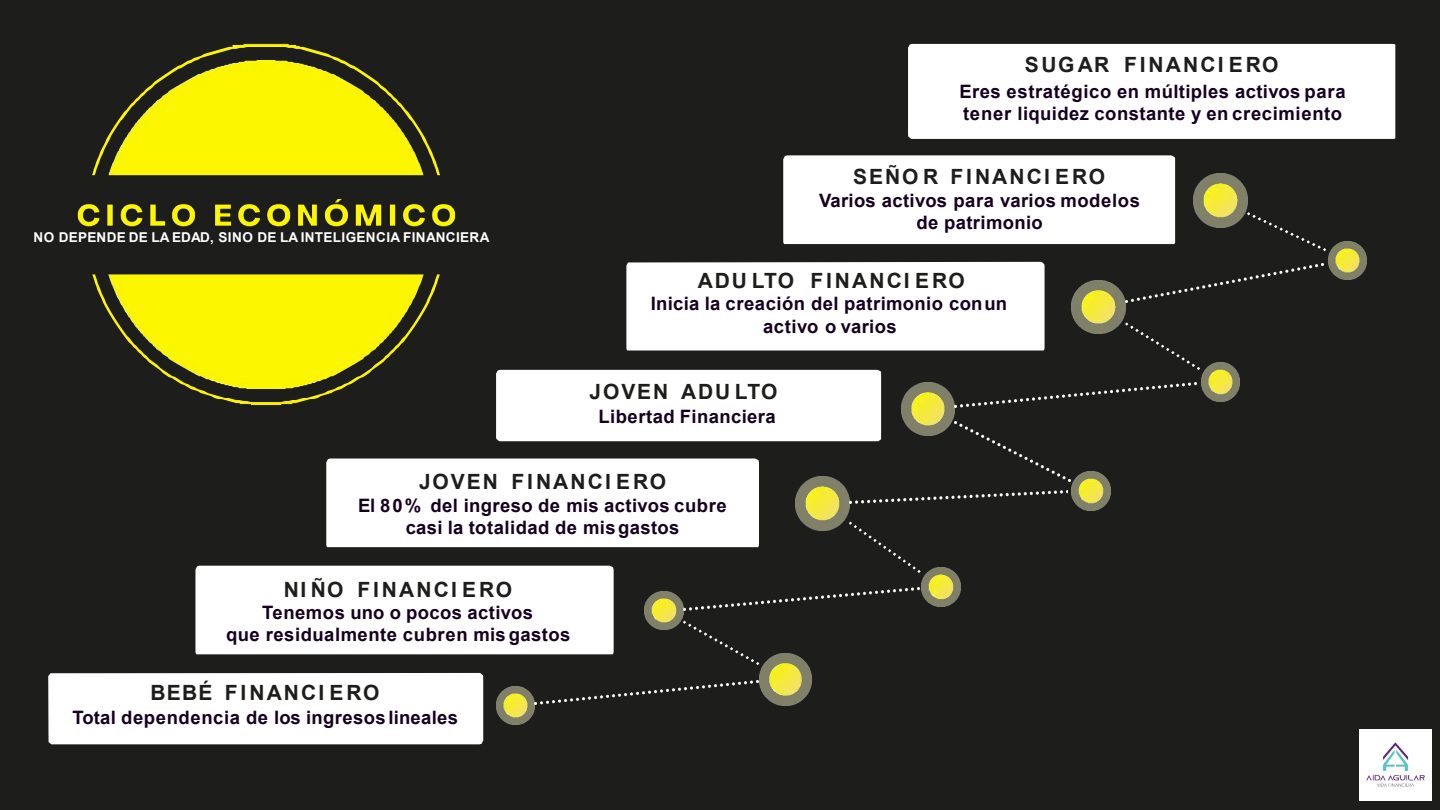
<style>
.page{position:relative;width:1440px;height:810px;background:#1d1d1b}
.page>*{position:absolute;margin:0;border:0;box-sizing:border-box;transform-origin:0 0}
.t1{font:700 21px "Arial";letter-spacing:.1em;color:#1d1d1b}
.t2{font:700 18.5px/22.2px "Arial";letter-spacing:.02em;color:#160020;text-align:center}
.t3{font:700 13.6px "Arial";letter-spacing:.025em;color:#fff}
</style>
<div class="page">
<div style="left:48px;top:673px;width:435px;height:71px;background:#fff"></div>
<div style="left:195px;top:566px;width:419px;height:88px;background:#fff"></div>
<div style="left:326px;top:459px;width:433px;height:88px;background:#fff"></div>
<div style="left:496px;top:370px;width:385px;height:71px;background:#fff"></div>
<div style="left:626px;top:262px;width:419px;height:89px;background:#fff"></div>
<div style="left:783px;top:155px;width:392px;height:89px;background:#fff"></div>
<div style="left:908px;top:44px;width:487px;height:95px;background:#fff"></div>
<hr style="left:243px;top:44px;width:46px;height:1px;background:#fef500">
<hr style="left:232px;top:45px;width:64px;height:2px;background:#fef500">
<svg style="left:92px;top:47px;width:208px;height:356px"></svg>
<svg style="left:281px;top:47px;width:159px;height:355px"></svg>
<hr style="left:240px;top:403px;width:52px;height:1px;background:#fef500">
<hr style="left:251px;top:404px;width:30px;height:1px;background:#fef500">
<img style="left:102px;top:61px;width:328px;height:328px">
<svg style="left:92px;top:175px;width:348px;height:99px"></svg>
<img style="left:77px;top:195px;width:379px;height:44px">
<img style="left:535px;top:680px;width:224px;height:25px">
<svg style="left:683px;top:621px;width:76px;height:44px"></svg>
<img style="left:683px;top:587px;width:236px;height:23px">
<svg style="left:849px;top:522px;width:72px;height:51px"></svg>
<img style="left:849px;top:491px;width:219px;height:13px">
<img style="left:955px;top:421px;width:115px;height:60px">
<img style="left:955px;top:383px;width:242px;height:25px">
<img style="left:1125px;top:264px;width:198px;height:39px">
<svg style="left:1125px;top:323px;width:75px;height:47px"></svg>
<svg style="left:1247px;top:212px;width:79px;height:39px"></svg>
<img style="left:759px;top:653px;width:53px;height:52px">
<img style="left:645px;top:591px;width:38px;height:39px">
<img style="left:922px;top:568px;width:38px;height:38px">
<img style="left:796px;top:477px;width:53px;height:53px">
<img style="left:1072px;top:472px;width:38px;height:38px">
<img style="left:901px;top:382px;width:54px;height:54px">
<img style="left:1201px;top:363px;width:39px;height:38px">
<img style="left:1072px;top:280px;width:53px;height:54px">
<img style="left:1328px;top:241px;width:39px;height:39px">
<img style="left:1194px;top:174px;width:53px;height:53px">
<img style="left:496px;top:686px;width:39px;height:39px">
<img style="left:1359px;top:729px;width:72px;height:72px">
<p class="t3" style="left:34px;top:228px;width:458px">NO DEPENDE DE LA EDAD, SINO DE LA INTELIGENCIA FINANCIERA</p>
<p class="t1" style="left:1025px;top:50px;width:255px">SUGAR FINANCI ERO</p>
<p class="t2" style="left:960px;top:81px;width:388px;text-align:left">Eres estratégico en múltiples activos para tener liquidez constante y en crecimiento</p>
<p class="t1" style="left:853px;top:162px;width:253px">SEÑO R FINANCI ERO</p>
<p class="t2" style="left:819px;top:189px;width:322px">Varios activos para varios modelos de patrimonio</p>
<p class="t1" style="left:698px;top:266px;width:269px">ADU LTO FINANCI ERO</p>
<p class="t2" style="left:651px;top:293px;width:358px">Inicia la creación del patrimonio conun activo o varios</p>
<p class="t1" style="left:590px;top:377px;width:189px">JOVEN ADU LTO</p>
<p class="t2" style="left:598px;top:406px;width:179px">Libertad Financiera</p>
<p class="t1" style="left:419px;top:466px;width:249px">JOVEN FINANCI ERO</p>
<p class="t2" style="left:358px;top:495px;width:370px">El 80% del ingreso de mis activos cubre casi la totalidad de misgastos</p>
<p class="t1" style="left:284px;top:574px;width:230px">NIÑO FINANCI ERO</p>
<p class="t2" style="left:226px;top:602px;width:346px">Tenemos uno o pocos activos<br>que residualmente cubren mis gastos</p>
<p class="t1" style="left:151px;top:678px;width:230px">BEBÉ FINANCI ERO</p>
<p class="t2" style="left:73px;top:707px;width:387px">Total dependencia de los ingresoslineales</p>
</div>
